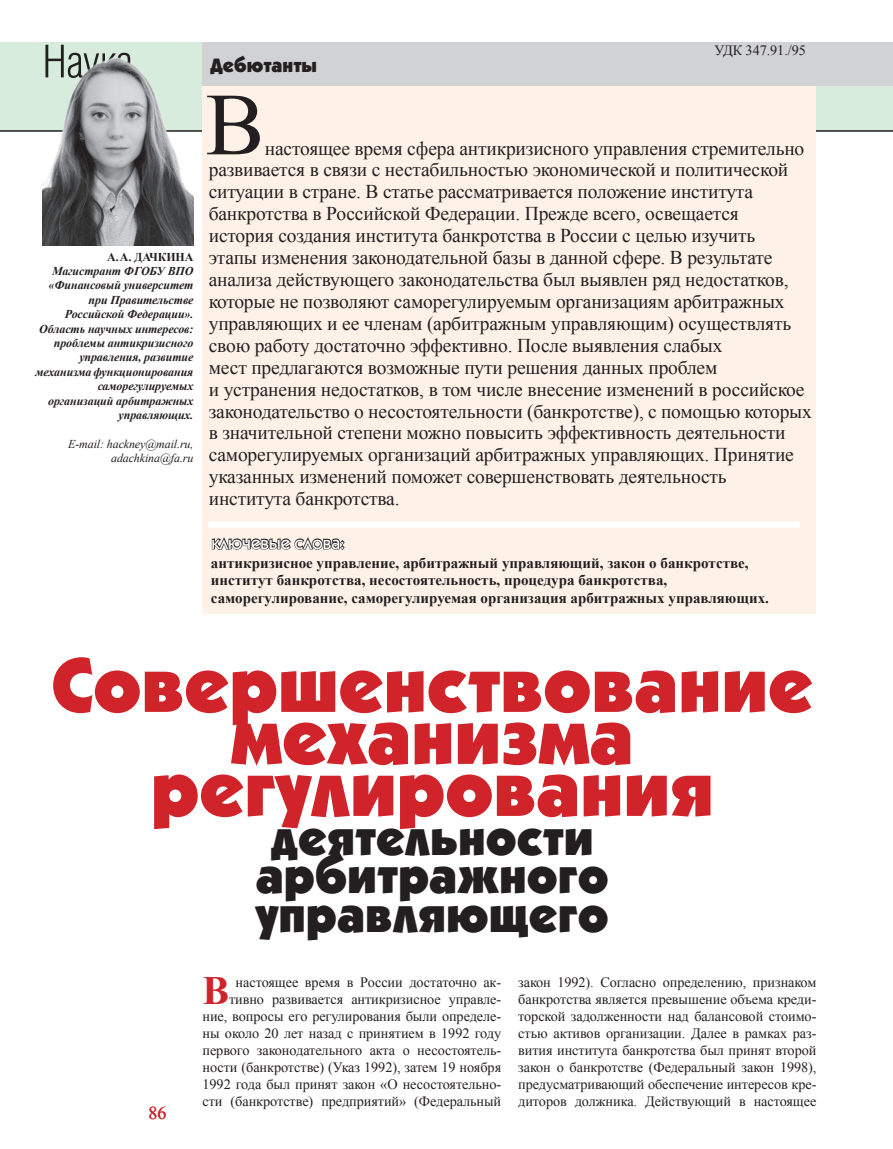
<style>
.page{position:relative;width:893px;height:1149px;background:#fff}
.page>*{position:absolute;margin:0;border:0;box-sizing:border-box;transform-origin:0 0}
.t1{font:88.5px "Times New Roman";color:#231f20}
.Заголовок_new{font:900 77.85px "Kabel C";color:#d1232a}
.Заголовок_new-2{font:900 49.95px/38.5px "Kabel C";color:#231f20;text-align:center}
.Основной{font:700 40.05px "Times New Roman";color:#d1232a}
.t2{font:19.5px/21.9px "Times New Roman";letter-spacing:-.01em;color:#231f20}
.t3{font:900 19.5px "Kabel C";color:#231f20}
.t4{font:500 18px "Kabel C";color:#fff}
.t5{font:18px "Times New Roman";color:#d1232a}
.t6{font:700 15px/17.7px "Times New Roman";color:#231f20}
.Основной-2{font:14.25px/17.1px "Times New Roman";letter-spacing:-.005em;color:#231f20;text-align:right}
.t7{font:italic 700 12px/14.4px "Times New Roman";letter-spacing:-.01em;color:#231f20;text-align:right}
.t8{font:italic 12px/14.4px "Times New Roman";letter-spacing:-.01em;color:#231f20;text-align:right}
.t9{font:700 12px "Times New Roman";letter-spacing:-.01em;color:#231f20}
</style>
<div class="page">
<div style="left:0;top:43px;width:893px;height:88px;background:#d8ecdd"></div>
<div style="left:202px;top:42px;width:691px;height:44px;background:#d1d2d4"></div>
<hr style="left:0;top:130px;width:893px;height:2px;background:#231f20">
<div style="left:202px;top:86px;width:614px;height:527px;background:#fef2e8"></div>
<div style="left:209px;top:521px;width:591px;height:6px;background:#fff"></div>
<svg style="left:211px;top:537px;width:134px;height:13px"></svg>
<svg style="left:45px;top:45px;width:19px;height:4px"></svg>
<img style="left:43px;top:49px;width:151px;height:196px">
<p class="t9" style="left:107px;top:248px;width:88px">А. А. ДАЧКИНА</p>
<p class="t7" style="left:49px;top:263px;width:146px">Магистрант ФГОБУ ВПО «Финансовый университет при Правительстве<br>Российской Федерации».</p>
<p class="t7" style="left:35px;top:321px;width:160px">Область научных интересов: проблемы антикризисного управления, развитие механизма функционирования саморегулируемых организаций арбитражных управляющих.</p>
<p class="t8" style="left:68px;top:436px;width:127px">E-mail: hackney@mail.ru, adachkina@fa.ru</p>
<p class="t3" style="left:210px;top:53px;width:109px">Дебютанты</p>
<p class="Основной-2" style="left:714px;top:41px;width:93px">УДК 347.91./95</p>
<p class="t1" style="left:206px;top:65px;width:61px">В</p>
<p class="t2" style="left:209px;top:137px;width:605px;text-indent:56px">настоящее время сфера антикризисного управления стремительно развивается в связи с нестабильностью экономической и политической ситуации в стране. В статье рассматривается положение института банкротства в Российской Федерации. Прежде всего, освещается<br>история создания института банкротства в России с целью изучить<br>этапы изменения законодательной базы в данной сфере. В результате анализа действующего законодательства был выявлен ряд недостатков, которые не позволяют саморегулируемым организациям арбитражных управляющих и ее членам (арбитражным управляющим) осуществлять свою работу достаточно эффективно. После выявления слабых<br>мест предлагаются возможные пути решения данных проблем<br>и устранения недостатков, в том числе внесение изменений в российское законодательство о несостоятельности (банкротстве), с помощью которых в значительной степени можно повысить эффективность деятельности саморегулируемых организаций арбитражных управляющих. Принятие указанных изменений поможет совершенствовать деятельность института банкротства.</p>
<p class="t4" style="left:212px;top:531px;width:134px">ключевые слова:</p>
<p class="t6" style="left:211px;top:553px;width:559px">антикризисное управление, арбитражный управляющий, закон о банкротстве, институт банкротства, несостоятельность, процедура банкротства, саморегулирование, саморегулируемая организация арбитражных управляющих.</p>
<p class="Заголовок_new" style="left:52px;top:638px;width:763px">Совершенствование</p>
<p class="Заголовок_new" style="left:231px;top:690px;width:404px">механизма</p>
<p class="Заголовок_new" style="left:151px;top:742px;width:565px">регулирования</p>
<p class="Заголовок_new-2" style="left:256px;top:816px;width:355px">деятельности арбитражного управляющего</p>
<p class="Основной" style="left:202px;top:962px;width:28px">В</p>
<p class="Основной-2" style="left:202px;top:972px;width:300px">настоящее время в России достаточно ак&shy;тивно развивается антикризисное управле&shy;ние, вопросы его регулирования были определе&shy;ны около 20 лет назад с принятием в 1992 году первого законодательного акта о несостоятель&shy;ности (банкротстве) (Указ 1992), затем 19 ноября 1992 года был принят закон «О несостоятельно&shy;сти (банкротстве) предприятий» (Федеральный</p>
<p class="Основной-2" style="left:518px;top:972px;width:300px;text-align:justify">закон 1992). Согласно определению, признаком банкротства является превышение объема креди&shy;торской задолженности над балансовой стоимо&shy;стью активов организации. Далее в рамках раз&shy;вития института банкротства был принят второй закон о банкротстве (Федеральный закон 1998), предусматривающий обеспечение интересов кре&shy;диторов должника. Действующий в настоящее</p>
<p class="t5" style="left:148px;top:1100px;width:19px">86</p>
</div>
